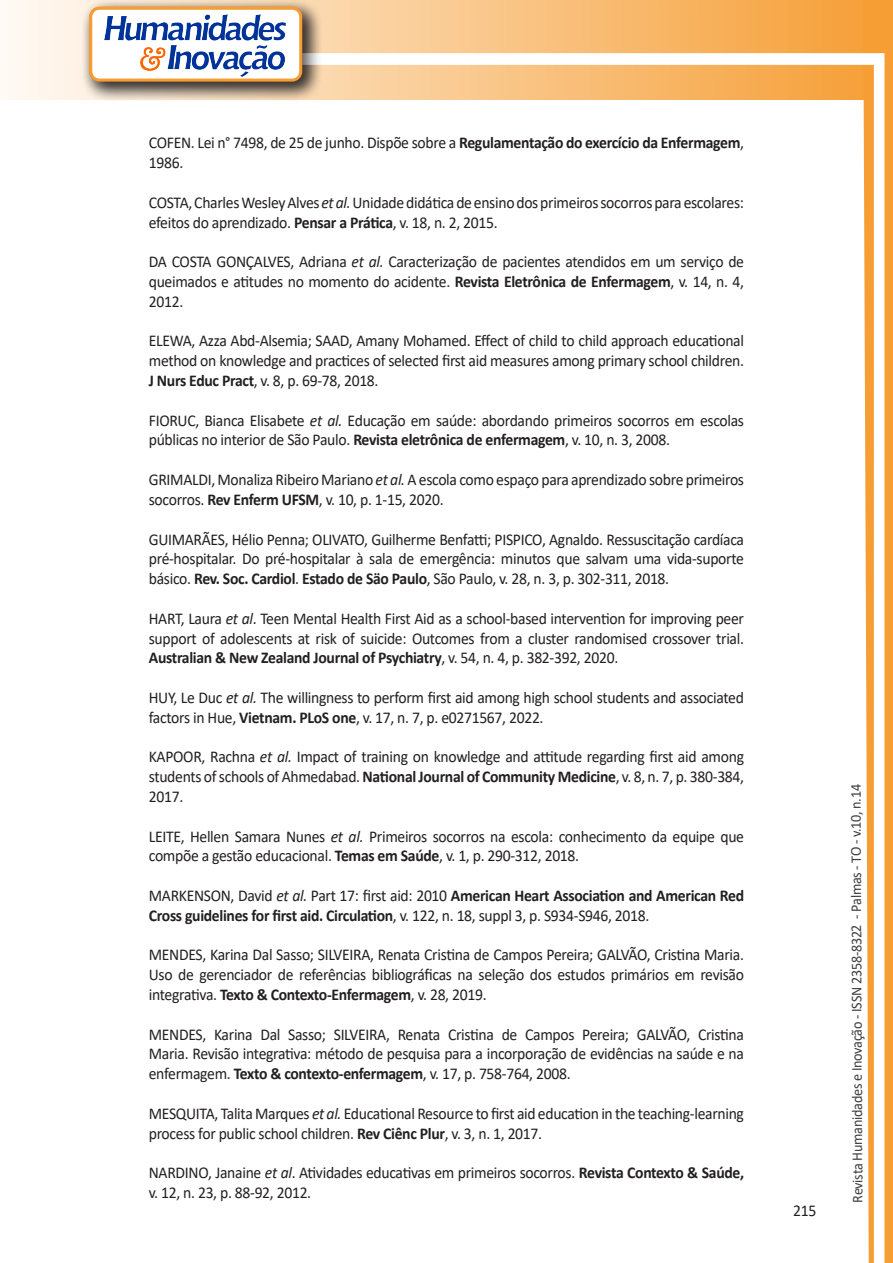
<style>
.page{position:relative;width:893px;height:1263px;background:#fff}
.page>*{position:absolute;margin:0;border:0;box-sizing:border-box;transform-origin:0 0}
.texto{font:16.5px/19.8px "Calibri";letter-spacing:-.02em;color:#231f20;scale:.95 1}
.texto-2{font:700 16.5px/19.8px "Calibri";letter-spacing:-.02em;color:#231f20;scale:.95 1}
.t1{font:15px "Calibri";letter-spacing:-.025em;color:#3e3e3f;scale:.95 1}
.s1{font-weight:700}
.s2{font-style:italic}
.s3{font-weight:400}
.s4{font-weight:400;font-style:italic}
</style>
<div class="page">
<svg style="left:5px;top:0;width:858px;height:100px;background:#f9c484"></svg>
<div style="left:302px;top:53px;width:582px;height:12px;background:#fff;border:2px solid #fff"></div>
<svg style="left:863px;top:0;width:30px;height:1263px"></svg>
<div style="left:81px;top:0;width:241px;height:102px;background:#231f20;opacity:.75"></div>
<div style="left:91px;top:8px;width:210px;height:72px;background:#fff;border-radius:9px"></div>
<img style="left:104px;top:14px;width:181px;height:62px">
<div style="left:89px;top:7px;width:213px;height:75px;border:3px solid #f69e34;border-radius:9px"></div>
<p class="texto" style="left:149px;top:133px;width:628px">COFEN. Lei n° 7498, de 25 de junho. Dispõe sobre a <span class="s1">Regulamentação do exercício da Enfermagem</span>,<br>1986.</p>
<p class="texto" style="left:149px;top:192px;width:628px">COSTA, Charles Wesley Alves <span class="s2">et al.</span> Unidade didática de ensino dos primeiros socorros para escolares: efeitos do aprendizado. <span class="s1">Pensar a Prática</span>, v. 18, n. 2, 2015.</p>
<p class="texto" style="left:149px;top:251px;width:628px;text-align:justify">DA COSTA GONÇALVES, Adriana <span class="s2">et al.</span> Caracterização de pacientes atendidos em um serviço de queimados e atitudes no momento do acidente. <span class="s1">Revista Eletrônica de Enfermagem</span>, v. 14, n. 4, 2012.</p>
<p class="texto" style="left:149px;top:331px;width:628px;text-align:justify">ELEWA, Azza Abd-Alsemia; SAAD, Amany Mohamed. Effect of child to child approach educational method on knowledge and practices of selected first aid measures among primary school children.<br><span class="s1">J Nurs Educ Pract</span>, v. 8, p. 69-78, 2018.</p>
<p class="texto" style="left:149px;top:410px;width:628px">FIORUC, Bianca Elisabete <span class="s2">et al.</span> Educação em saúde: abordando primeiros socorros em escolas públicas no interior de São Paulo. <span class="s1">Revista eletrônica de enfermagem</span>, v. 10, n. 3, 2008.</p>
<p class="texto" style="left:149px;top:469px;width:628px">GRIMALDI, Monaliza Ribeiro Mariano <span class="s2">et al.</span> A escola como espaço para aprendizado sobre primeiros socorros. <span class="s1">Rev Enferm UFSM</span>, v. 10, p. 1-15, 2020.</p>
<p class="texto" style="left:149px;top:529px;width:628px;text-align:justify">GUIMARÃES, Hélio Penna; OLIVATO, Guilherme Benfatti; PISPICO, Agnaldo. Ressuscitação cardíaca pré-hospitalar. Do pré-hospitalar à sala de emergência: minutos que salvam uma vida-suporte básico. <span class="s1">Rev. Soc. Cardiol</span>. <span class="s1">Estado de Säo Paulo</span>, São Paulo, v. 28, n. 3, p. 302-311, 2018.</p>
<p class="texto" style="left:149px;top:608px;width:628px;text-align:justify">HART, Laura <span class="s2">et al</span>. Teen Mental Health First Aid as a school-based intervention for improving peer support of adolescents at risk of suicide: Outcomes from a cluster randomised crossover trial.<br><span class="s1">Australian &amp; New Zealand Journal of Psychiatry</span>, v. 54, n. 4, p. 382-392, 2020.</p>
<p class="texto" style="left:149px;top:687px;width:628px">HUY, Le Duc <span class="s2">et al.</span> The willingness to perform first aid among high school students and associated factors in Hue, <span class="s1">Vietnam. PLoS one</span>, v. 17, n. 7, p. e0271567, 2022.</p>
<p class="texto" style="left:149px;top:746px;width:628px;text-align:justify">KAPOOR, Rachna <span class="s2">et al.</span> Impact of training on knowledge and attitude regarding first aid among students of schools of Ahmedabad. <span class="s1">National Journal of Community Medicine</span>, v. 8, n. 7, p. 380-384, 2017.</p>
<p class="texto" style="left:149px;top:826px;width:628px">LEITE, Hellen Samara Nunes <span class="s2">et al.</span> Primeiros socorros na escola: conhecimento da equipe que compõe a gestão educacional. <span class="s1">Temas em Saúde</span>, v. 1, p. 290-312, 2018.</p>
<p class="texto-2" style="left:149px;top:885px;width:628px"><span class="s3">MARKENSON, David</span> <span class="s4">et al.</span> <span class="s3">Part 17: first aid: 2010</span> American Heart Association and American Red<br>Cross guidelines for first aid. Circulation<span class="s3">, v. 122, n. 18, suppl 3, p. S934-S946, 2018.</span></p>
<p class="texto" style="left:149px;top:944px;width:628px;text-align:justify">MENDES, Karina Dal Sasso; SILVEIRA, Renata Cristina de Campos Pereira; GALVÃO, Cristina Maria.<br>Uso de gerenciador de referências bibliográficas na seleção dos estudos primários em revisão integrativa. <span class="s1">Texto &amp; Contexto-Enfermagem</span>, v. 28, 2019.</p>
<p class="texto" style="left:149px;top:1024px;width:628px;text-align:justify">MENDES, Karina Dal Sasso; SILVEIRA, Renata Cristina de Campos Pereira; GALVÃO, Cristina Maria. Revisão integrativa: método de pesquisa para a incorporação de evidências na saúde e na enfermagem. <span class="s1">Texto &amp; contexto-enfermagem</span>, v. 17, p. 758-764, 2008.</p>
<p class="texto" style="left:149px;top:1103px;width:628px">MESQUITA, Talita Marques <span class="s2">et al.</span> Educational Resource to first aid education in the teaching-learning process for public school children. <span class="s1">Rev Ciênc Plur</span>, v. 3, n. 1, 2017.</p>
<p class="texto" style="left:149px;top:1162px;width:628px">NARDINO, Janaine <span class="s2">et al</span>. Atividades educativas em primeiros socorros. <span class="s1">Revista Contexto &amp; Saúde, </span>v. 12, n. 23, p. 88-92, 2012.</p>
<p class="texto" style="left:793px;top:1200px;width:26px">215</p>
<p class="t1" style="left:846px;top:1203px;width:442px;rotate:-90deg">Revista Humanidades e Inovação - ISSN 2358-8322 - Palmas - TO - v.10, n.14</p>
</div>
